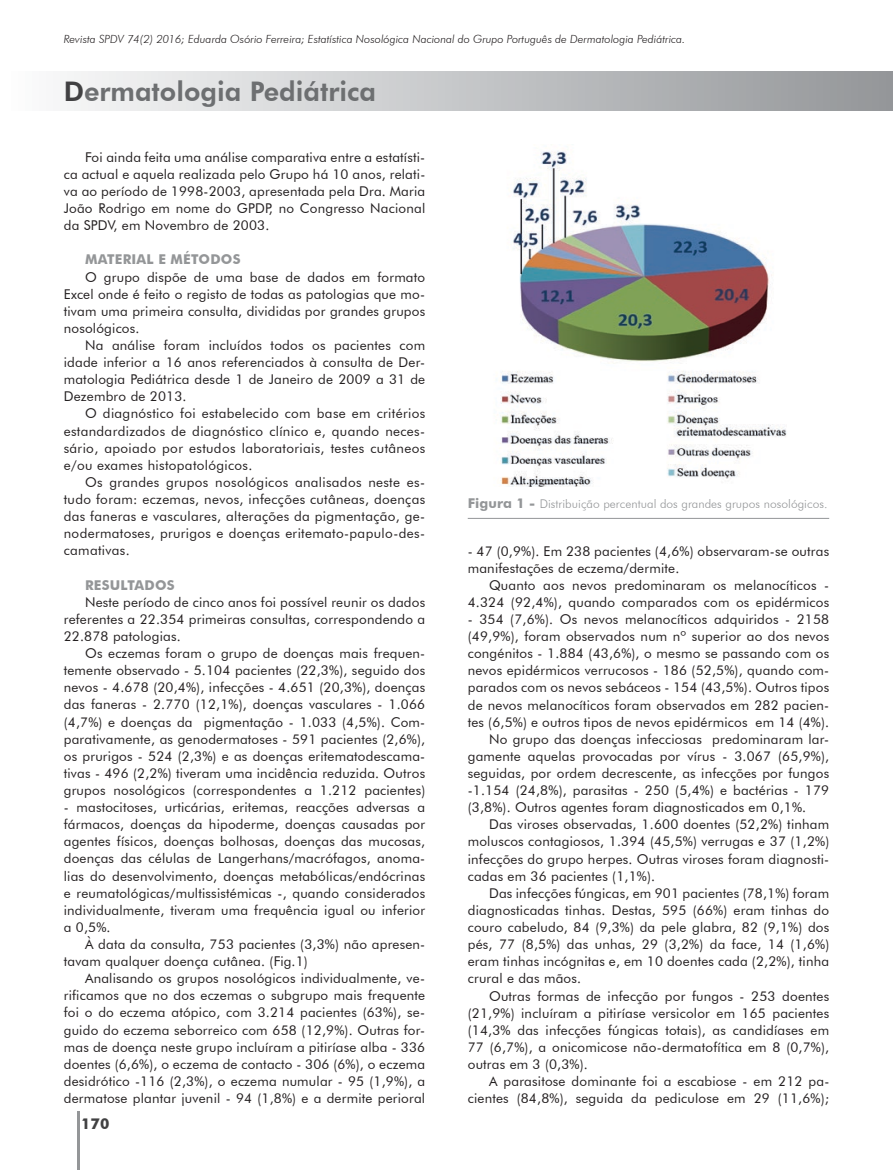
<style>
.page{position:relative;width:893px;height:1170px;background:#fff}
.page>*{position:absolute;margin:0;border:0;box-sizing:border-box;transform-origin:0 0}
.t1{font:800 27px "Futura BT";color:#6d6f71}
.t2{font:700 15px "Futura BT";color:#414142}
.t3{font:13.5px/17.1px "Futura BT";letter-spacing:.015em;color:#231f20;text-align:justify}
.t4{font:700 13.5px "Futura BT";letter-spacing:.015em;color:#949698}
.t5{font:300 12px "Futura BT";letter-spacing:.005em;color:#949698}
.t6{font:italic 300 11.25px "Futura BT";color:#231f20}
.s1{color:#414142}
.s2{font-weight:700;font-size:13.5px}
</style>
<div class="page">
<hr style="left:77px;top:1111px;width:3px;height:58px;background:#949698">
<div style="left:0;top:72px;width:893px;height:38px;background:linear-gradient(to right,#fdfdfd,#939598)"></div>
<hr style="left:468px;top:518px;width:361px;height:1px;background:#949698">
<img style="left:500px;top:151px;width:287px;height:336px">
<p class="t6" style="left:64px;top:32px;width:623px">Revista SPDV 74(2) 2016; Eduarda Osório Ferreira; Estatística Nosológica Nacional do Grupo Português de Dermatologia Pediátrica.</p>
<h1 class="t1" style="left:64px;top:75px;width:314px"><span class="s1">D</span>ermatologia Pediátrica</h1>
<p class="t3" style="left:64px;top:148px;width:363px;text-indent:21px">Foi ainda feita uma análise comparativa entre a estatísti&shy;ca actual e aquela realizada pelo Grupo há 10 anos, relati&shy;va ao período de 1998-2003, apresentada pela Dra. Maria João Rodrigo em nome do GPDP, no Congresso Nacional da SPDV, em Novembro de 2003.</p>
<p class="t4" style="left:85px;top:251px;width:157px">MATERIAL E MÉTODOS</p>
<p class="t3" style="left:64px;top:268px;width:363px;text-indent:21px">O grupo dispõe de uma base de dados em formato Excel onde é feito o registo de todas as patologias que mo&shy;tivam uma primeira consulta, divididas por grandes grupos nosológicos.</p>
<p class="t3" style="left:64px;top:336px;width:363px;text-indent:21px">Na análise foram incluídos todos os pacientes com idade inferior a 16 anos referenciados à consulta de Der&shy;matologia Pediátrica desde 1 de Janeiro de 2009 a 31 de Dezembro de 2013.</p>
<p class="t3" style="left:64px;top:405px;width:363px;text-indent:21px">O diagnóstico foi estabelecido com base em critérios estandardizados de diagnóstico clínico e, quando neces&shy;sário, apoiado por estudos laboratoriais, testes cutâneos e/ou exames histopatológicos.</p>
<p class="t3" style="left:64px;top:473px;width:363px;text-indent:21px">Os grandes grupos nosológicos analisados neste es&shy;tudo foram: eczemas, nevos, infecções cutâneas, doenças das faneras e vasculares, alterações da pigmentação, ge&shy;nodermatoses, prurigos e doenças eritemato-papulo-des&shy;camativas.</p>
<p class="t4" style="left:85px;top:576px;width:91px">RESULTADOS</p>
<p class="t3" style="left:64px;top:593px;width:363px;text-indent:21px">Neste período de cinco anos foi possível reunir os dados referentes a 22.354 primeiras consultas, correspondendo a 22.878 patologias.</p>
<p class="t3" style="left:64px;top:644px;width:363px;text-indent:21px">Os eczemas foram o grupo de doenças mais frequen&shy;temente observado - 5.104 pacientes (22,3%), seguido dos nevos - 4.678 (20,4%), infecções - 4.651 (20,3%), doenças das faneras - 2.770 (12,1%), doenças vasculares - 1.066 (4,7%) e doenças da pigmentação - 1.033 (4,5%). Com&shy;parativamente, as genodermatoses - 591 pacientes (2,6%), os prurigos - 524 (2,3%) e as doenças eritematodescama&shy;tivas - 496 (2,2%) tiveram uma incidência reduzida. Outros grupos nosológicos (correspondentes a 1.212 pacientes)</p>
<p class="t3" style="left:64px;top:798px;width:363px">- mastocitoses, urticárias, eritemas, reacções adversas a fármacos, doenças da hipoderme, doenças causadas por agentes físicos, doenças bolhosas, doenças das mucosas, doenças das células de Langerhans/macrófagos, anoma&shy;lias do desenvolvimento, doenças metabólicas/endócrinas e reumatológicas/multissistémicas -, quando considerados individualmente, tiveram uma frequência igual ou inferior a 0,5%.</p>
<p class="t3" style="left:64px;top:935px;width:363px;text-indent:21px">À data da consulta, 753 pacientes (3,3%) não apresen&shy;tavam qualquer doença cutânea. (Fig.1)</p>
<p class="t3" style="left:64px;top:969px;width:363px;text-indent:21px">Analisando os grupos nosológicos individualmente, ve&shy;rificamos que no dos eczemas o subgrupo mais frequente foi o do eczema atópico, com 3.214 pacientes (63%), se&shy;guido do eczema seborreico com 658 (12,9%). Outras for&shy;mas de doença neste grupo incluíram a pitiríase alba - 336 doentes (6,6%), o eczema de contacto - 306 (6%), o eczema desidrótico -116 (2,3%), o eczema numular - 95 (1,9%), a dermatose plantar juvenil - 94 (1,8%) e a dermite perioral</p>
<p class="t2" style="left:81px;top:1114px;width:30px">170</p>
<p class="t5" style="left:468px;top:496px;width:361px"><span class="s2">Figura 1 -</span> Distribuição percentual dos grandes grupos nosológicos.</p>
<p class="t3" style="left:468px;top:542px;width:363px">- 47 (0,9%). Em 238 pacientes (4,6%) observaram-se outras manifestações de eczema/dermite.</p>
<p class="t3" style="left:468px;top:576px;width:363px;text-align:right">Quanto aos nevos predominaram os melanocíticos -<br>4.324 (92,4%), quando comparados com os epidérmicos</p>
<p class="t3" style="left:468px;top:610px;width:363px">- 354 (7,6%). Os nevos melanocíticos adquiridos - 2158</p>
<p class="t3" style="left:468px;top:627px;width:363px">(49,9%), foram observados num nº superior ao dos nevos</p>
<p class="t3" style="left:468px;top:644px;width:363px">congénitos - 1.884 (43,6%), o mesmo se passando com os</p>
<p class="t3" style="left:468px;top:661px;width:363px">nevos epidérmicos verrucosos - 186 (52,5%), quando com-</p>
<p class="t3" style="left:468px;top:679px;width:363px">parados com os nevos sebáceos - 154 (43,5%). Outros tipos</p>
<p class="t3" style="left:468px;top:696px;width:363px">de nevos melanocíticos foram observados em 282 pacien-</p>
<p class="t3" style="left:468px;top:713px;width:363px">tes (6,5%) e outros tipos de nevos epidérmicos em 14 (4%).</p>
<p class="t3" style="left:489px;top:730px;width:342px">No grupo das doenças infecciosas predominaram lar-</p>
<p class="t3" style="left:468px;top:747px;width:363px">gamente aquelas provocadas por vírus - 3.067 (65,9%),</p>
<p class="t3" style="left:468px;top:764px;width:363px">seguidas, por ordem decrescente, as infecções por fungos</p>
<p class="t3" style="left:468px;top:781px;width:363px">-1.154 (24,8%), parasitas - 250 (5,4%) e bactérias - 179</p>
<p class="t3" style="left:468px;top:798px;width:340px">(3,8%). Outros agentes foram diagnosticados em 0,1%.</p>
<p class="t3" style="left:489px;top:815px;width:342px">Das viroses observadas, 1.600 doentes (52,2%) tinham</p>
<p class="t3" style="left:468px;top:833px;width:363px">moluscos contagiosos, 1.394 (45,5%) verrugas e 37 (1,2%)</p>
<p class="t3" style="left:468px;top:850px;width:363px">infecções do grupo herpes. Outras viroses foram diagnosti-</p>
<p class="t3" style="left:468px;top:867px;width:189px">cadas em 36 pacientes (1,1%).</p>
<p class="t3" style="left:489px;top:884px;width:342px">Das infecções fúngicas, em 901 pacientes (78,1%) foram</p>
<p class="t3" style="left:468px;top:901px;width:363px">diagnosticadas tinhas. Destas, 595 (66%) eram tinhas do</p>
<p class="t3" style="left:468px;top:918px;width:363px">couro cabeludo, 84 (9,3%) da pele glabra, 82 (9,1%) dos</p>
<p class="t3" style="left:468px;top:935px;width:363px">pés, 77 (8,5%) das unhas, 29 (3,2%) da face, 14 (1,6%)</p>
<p class="t3" style="left:468px;top:952px;width:363px">eram tinhas incógnitas e, em 10 doentes cada (2,2%), tinha</p>
<p class="t3" style="left:468px;top:969px;width:115px">crural e das mãos.</p>
<p class="t3" style="left:489px;top:986px;width:342px">Outras formas de infecção por fungos - 253 doentes</p>
<p class="t3" style="left:468px;top:1004px;width:363px">(21,9%) incluíram a pitiríase versicolor em 165 pacientes</p>
<p class="t3" style="left:468px;top:1021px;width:363px">(14,3% das infecções fúngicas totais), as candidíases em</p>
<p class="t3" style="left:468px;top:1038px;width:363px">77 (6,7%), a onicomicose não-dermatofítica em 8 (0,7%),</p>
<p class="t3" style="left:468px;top:1055px;width:122px">outras em 3 (0,3%).</p>
<p class="t3" style="left:489px;top:1072px;width:342px">A parasitose dominante foi a escabiose - em 212 pa-</p>
<p class="t3" style="left:468px;top:1089px;width:363px">cientes (84,8%), seguida da pediculose em 29 (11,6%);</p>
</div>
